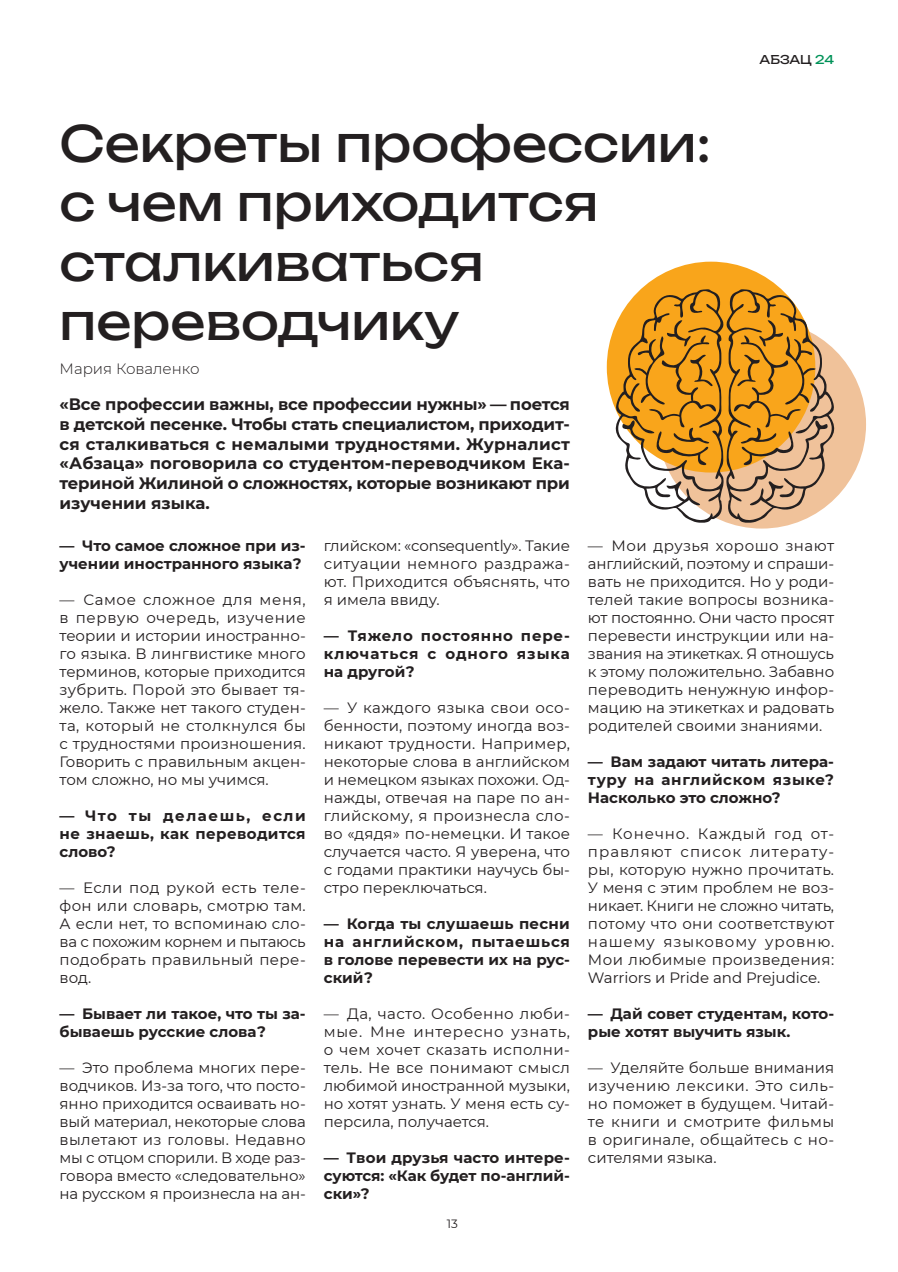
<style>
.page{position:relative;width:898px;height:1272px;background:#fff}
.page>*{position:absolute;margin:0;border:0;box-sizing:border-box;transform-origin:0 0}
.t1{font:49.5px/59.4px "Unbounded";color:#231f20}
.t2{font:700 16.5px/19.8px "Montserrat";letter-spacing:-.01em;color:#231f20;text-align:justify}
.t3{font:15px/18px "Montserrat";color:#231f20;text-align:justify}
.t4{font:700 15px/18px "Montserrat";color:#231f20;text-align:justify}
.t5{font:300 15px "Montserrat";color:#231f20}
.t6{font:12px "Unbounded";color:#231f20}
.t7{font:12px "Montserrat";color:#231f20}
.s1{color:#009258}
</style>
<div class="page">
<div style="left:657px;top:320px;width:208px;height:208px;background:#f0c29a;border-radius:50%"></div>
<div style="left:606px;top:262px;width:209px;height:210px;background:#f9a51b;border-radius:50%"></div>
<svg style="left:615px;top:289px;width:219px;height:234px"></svg>
<h1 class="t1" style="left:60px;top:110px;width:652px">Секреты профессии: с чем приходится сталкиваться переводчику</h1>
<p class="t6" style="left:759px;top:50px;width:76px">АБЗАЦ <span class="s1">24</span></p>
<p class="t5" style="left:60px;top:359px;width:141px">Мария Коваленко</p>
<p class="t2" style="left:60px;top:393px;width:511px">«Все профессии важны, все профессии нужны» — поется в детской песенке. Чтобы стать специалистом, приходит&shy;ся сталкиваться с немалыми трудностями. Журналист «Абзаца» поговорила со студентом-переводчиком Ека&shy;териной Жилиной о сложностях, которые возникают при изучении языка.</p>
<p class="t4" style="left:60px;top:535px;width:247px">— Что самое сложное при из&shy;учении иностранного языка?</p>
<p class="t3" style="left:60px;top:589px;width:248px">— Самое сложное для меня, в первую очередь, изучение теории и истории иностранно&shy;го языка. В лингвистике много терминов, которые приходится зубрить. Порой это бывает тя&shy;жело. Также нет такого студен&shy;та, который не столкнулся бы с трудностями произношения.<br>Говорить с правильным акцен&shy;том сложно, но мы учимся.</p>
<p class="t4" style="left:60px;top:805px;width:248px">— Что ты делаешь, если не знаешь, как переводится слово?</p>
<p class="t3" style="left:60px;top:877px;width:247px">— Если под рукой есть теле&shy;фон или словарь, смотрю там.<br>А если нет, то вспоминаю сло&shy;ва с похожим корнем и пытаюсь подобрать правильный пере&shy;вод.</p>
<p class="t4" style="left:60px;top:1003px;width:247px">— Бывает ли такое, что ты за&shy;бываешь русские слова?</p>
<p class="t3" style="left:60px;top:1057px;width:248px">— Это проблема многих пере&shy;водчиков. Из-за того, что посто&shy;янно приходится осваивать но&shy;вый материал, некоторые слова вылетают из головы. Недавно мы с отцом спорили. В ходе раз&shy;говора вместо «следовательно» на русском я произнесла на ан-</p>
<p class="t3" style="left:323px;top:535px;width:248px">глийском: «consequently». Такие ситуации немного раздража&shy;ют. Приходится объяснять, что я имела ввиду.</p>
<p class="t4" style="left:323px;top:625px;width:248px">— Тяжело постоянно пере&shy;ключаться с одного языка на другой?</p>
<p class="t3" style="left:323px;top:697px;width:248px">— У каждого языка свои осо&shy;бенности, поэтому иногда воз&shy;никают трудности. Например, некоторые слова в английском и немецком языках похожи. Од&shy;нажды, отвечая на паре по ан&shy;глийскому, я произнесла сло&shy;во «дядя» по-немецки. И такое случается часто. Я уверена, что с годами практики научусь бы&shy;стро переключаться.</p>
<p class="t4" style="left:323px;top:913px;width:248px">— Когда ты слушаешь песни на английском, пытаешься в голове перевести их на рус&shy;ский?</p>
<p class="t3" style="left:323px;top:1003px;width:247px">— Да, часто. Особенно люби&shy;мые. Мне интересно узнать, о чем хочет сказать исполни&shy;тель. Не все понимают смысл любимой иностранной музыки, но хотят узнать. У меня есть су&shy;персила, получается.</p>
<p class="t4" style="left:323px;top:1147px;width:247px">— Твои друзья часто интере&shy;суются: «Как будет по-англий&shy;ски»?</p>
<p class="t7" style="left:446px;top:1215px;width:13px">13</p>
<p class="t3" style="left:587px;top:535px;width:248px">— Мои друзья хорошо знают английский, поэтому и спраши&shy;вать не приходится. Но у роди&shy;телей такие вопросы возника&shy;ют постоянно. Они часто просят перевести инструкции или на&shy;звания на этикетках. Я отношусь к этому положительно. Забавно переводить ненужную инфор&shy;мацию на этикетках и радовать родителей своими знаниями.</p>
<p class="t4" style="left:587px;top:751px;width:247px">— Вам задают читать литера&shy;туру на английском языке?<br>Насколько это сложно?</p>
<p class="t3" style="left:587px;top:823px;width:248px">— Конечно. Каждый год от&shy;правляют список литерату&shy;ры, которую нужно прочитать.<br>У меня с этим проблем не воз&shy;никает. Книги не сложно читать, потому что они соответствуют нашему языковому уровню.<br>Мои любимые произведения:<br>Warriors и Pride and Prejudice.</p>
<p class="t4" style="left:587px;top:1003px;width:247px">— Дай совет студентам, кото&shy;рые хотят выучить язык.</p>
<p class="t3" style="left:587px;top:1057px;width:248px">— Уделяйте больше внимания изучению лексики. Это силь&shy;но поможет в будущем. Читай&shy;те книги и смотрите фильмы в оригинале, общайтесь с но&shy;сителями языка.</p>
</div>
